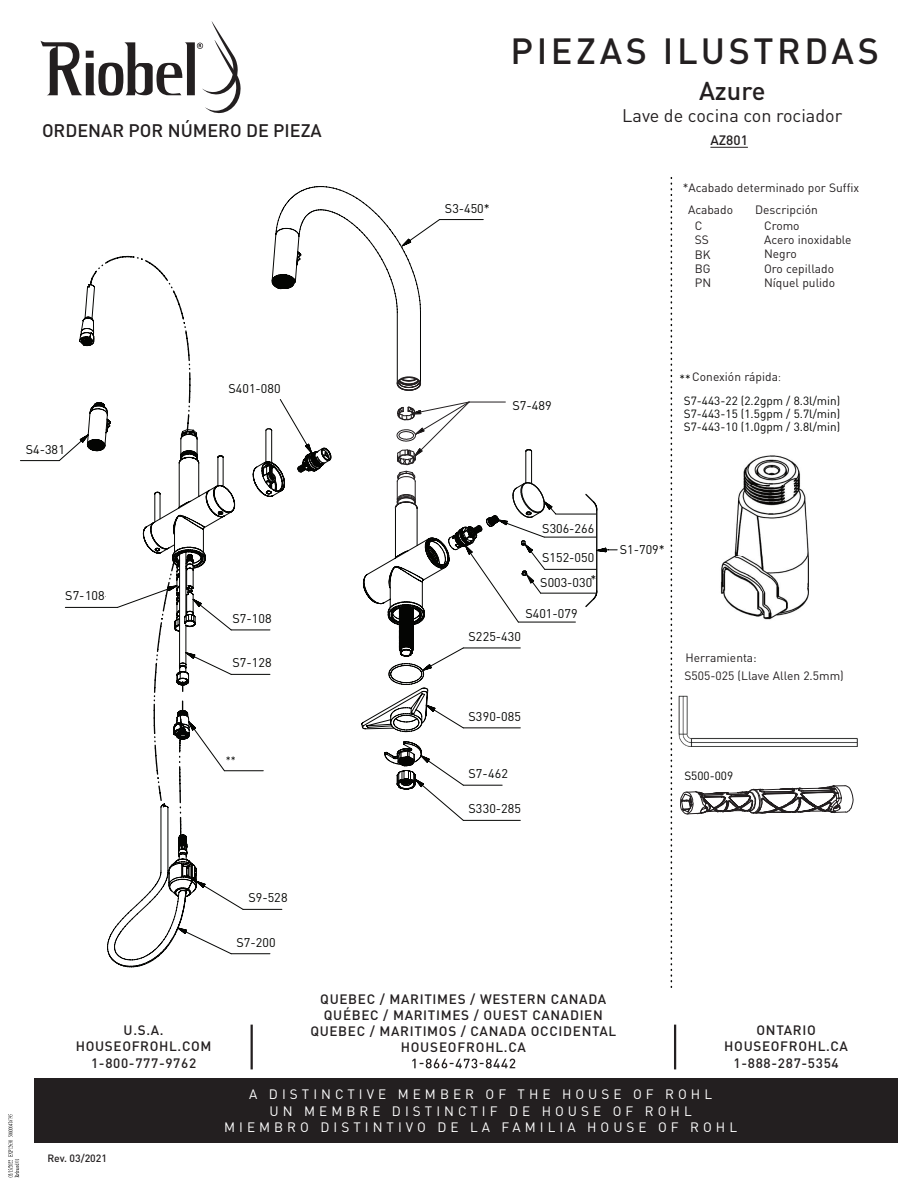
<style>
.page{position:relative;width:918px;height:1188px;background:#fff}
.page>*{position:absolute;margin:0;border:0;box-sizing:border-box;transform-origin:0 0}
.t1{font:500 36px "DIN Pro";letter-spacing:.1em;color:#231f20}
.t2{font:500 25.5px "DIN Pro";color:#231f20}
.t3{font:18px "DIN Pro";color:#231f20}
.t4{font:500 18px "DIN Pro";color:#231f20}
.t5{font:14.85px "DIN Pro";color:#040503}
.t6{font:500 13.5px/16.2px "DIN Pro";letter-spacing:.05em;color:#231f20;text-align:center}
.t7{font:13.5px/16.2px "DIN Pro";letter-spacing:.3em;color:#fff;text-align:center}
.t8{font:12.6px "DIN Pro";color:#040503}
.t9{font:12.45px "DIN Pro";color:#040503}
.t10{font:12px/14.4px "DIN Pro";color:#231f20}
.t11{font:11.85px/13.5px "DIN Pro";color:#040503}
.t12{font:500 10.5px "DIN Pro";color:#231f20}
.t13{font:10.5px "DIN Pro";color:#040503}
.s1{font-family:"Adobe Song Std";font-weight:300}
</style>
<div class="page">
<svg style="left:40px;top:21px;width:201px;height:93px"></svg>
<hr style="left:710px;top:147px;width:38px;height:1px;background:#231f20">
<svg style="left:79px;top:284px;width:10px;height:60px"></svg>
<svg style="left:89px;top:255px;width:102px;height:144px"></svg>
<hr style="left:531px;top:452px;width:1px;height:32px;background:#040503">
<hr style="left:526px;top:452px;width:1px;height:31px;background:#040503">
<svg style="left:526px;top:449px;width:6px;height:3px"></svg>
<svg style="left:20px;top:399px;width:311px;height:568px"></svg>
<img style="left:678px;top:695px;width:180px;height:51px">
<svg style="left:671px;top:178px;width:1px;height:810px"></svg>
<svg style="left:680px;top:785px;width:174px;height:30px"></svg>
<img style="left:720px;top:455px;width:89px;height:165px">
<div style="left:34px;top:1078px;width:864px;height:65px;background:#231f20"></div>
<svg style="left:412px;top:1059px;width:103px;height:9px"></svg>
<hr style="left:251px;top:1025px;width:2px;height:44px;background:#231f20">
<hr style="left:674px;top:1025px;width:2px;height:44px;background:#231f20">
<div style="left:106px;top:589px;width:14px;height:15px;background:#fff"></div>
<svg style="left:361px;top:471px;width:257px;height:350px"></svg>
<svg style="left:272px;top:186px;width:168px;height:205px"></svg>
<hr style="left:440px;top:219px;width:43px;height:1px;background:#040503">
<hr style="left:469px;top:402px;width:36px;height:1px;background:#231f20">
<svg style="left:397px;top:401px;width:73px;height:64px"></svg>
<svg style="left:8px;top:1114px;width:11px;height:63px"></svg>
<h3 class="t4" style="left:42px;top:118px;width:281px">ORDENAR POR NÚMERO DE PIEZA</h3>
<p class="t8" style="left:26px;top:441px;width:41px">S4-381</p>
<p class="t8" style="left:65px;top:587px;width:54px">S7-108-R</p>
<p class="t8" style="left:229px;top:380px;width:53px">S401-080</p>
<p class="t8" style="left:233px;top:610px;width:41px">S7-108</p>
<p class="t8" style="left:233px;top:654px;width:41px">S7-128</p>
<p class="t13" style="left:226px;top:753px;width:11px">**</p>
<p class="t8" style="left:249px;top:889px;width:41px">S9-528</p>
<p class="t8" style="left:237px;top:934px;width:41px">S7-200</p>
<h1 class="t1" style="left:511px;top:26px;width:370px">PIEZAS ILUSTRDAS</h1>
<p class="t8" style="left:445px;top:200px;width:46px">S3-450*</p>
<p class="t9" style="left:512px;top:397px;width:41px">S7-489</p>
<h2 class="t2" style="left:699px;top:74px;width:68px">Azure</h2>
<h3 class="t3" style="left:622px;top:103px;width:222px">Lave de cocina con rociador</h3>
<p class="t6" style="left:710px;top:132px;width:39px">AZ801</p>
<p class="t10" style="left:688px;top:176px;width:173px;line-height:21.8px;text-indent:-5px">*Acabado determinado por Suffix<br>Acabado</p>
<p class="t11" style="left:692px;top:201px;width:33px">Finish</p>
<p class="t11" style="left:751px;top:201px;width:62px">Description</p>
<p class="t11" style="left:692px;top:218px;width:17px">C<br>SS<br>BK<br>BG</p>
<p class="t11" style="left:692px;top:273px;width:18px">PN</p>
<p class="t10" style="left:764px;top:201px;width:55px;line-height:16px;text-indent:-9px">Descripción<br>Cromo</p>
<p class="t10" style="left:764px;top:232px;width:89px">Acero inoxidable<br>Negro<br>Oro cepillado<br>Níquel pulido</p>
<p class="t10" style="left:695px;top:218px;width:18px">C<br>SS<br>BK<br>BG<br>PN</p>
<p class="t11" style="left:760px;top:218px;width:80px">Chrome<br>Stainless Steal<br>Black<br>Brushed Gold</p>
<p class="t11" style="left:761px;top:273px;width:83px">Polished Nickel</p>
<p class="t10" style="left:692px;top:369px;width:90px">Conexión rápida<span class="s1">:</span></p>
<p class="t11" style="left:680px;top:372px;width:93px">**Quick connect :</p>
<p class="t11" style="left:684px;top:393px;width:158px;text-align:justify">S7-443-22 (2.2gpm / 8.3l/min)<br>S7-443-15 (1.5gpm / 5.7l/min)<br>S7-443-10 (1.0gpm / 3.8l/min)</p>
<p class="t8" style="left:542px;top:520px;width:53px">S306-266</p>
<p class="t8" style="left:542px;top:549px;width:53px">S152-050</p>
<p class="t8" style="left:540px;top:574px;width:58px">S003-030*</p>
<p class="t8" style="left:526px;top:605px;width:54px">S401-079</p>
<p class="t8" style="left:469px;top:628px;width:54px">S225-430</p>
<p class="t8" style="left:469px;top:708px;width:54px">S390-085</p>
<p class="t8" style="left:469px;top:765px;width:41px">S7-462</p>
<p class="t8" style="left:469px;top:800px;width:54px">S330-285</p>
<p class="t8" style="left:620px;top:541px;width:46px">S1-709*</p>
<p class="t5" style="left:680px;top:647px;width:46px">TOOL :</p>
<p class="t11" style="left:684px;top:670px;width:148px">S505-025 (Allen key 2.5mm)</p>
<p class="t10" style="left:685px;top:648px;width:161px;line-height:18px">Herramienta:<br>S505-025 (Llave Allen 2.5mm)</p>
<p class="t11" style="left:684px;top:768px;width:50px">S500-009</p>
<p class="t6" style="left:76px;top:1022px;width:137px">U.S.A.<br>HOUSEOFROHL.COM<br>1-800-777-9762</p>
<p class="t12" style="left:47px;top:1151px;width:61px">Rev. 03/2021</p>
<p class="t6" style="left:310px;top:990px;width:308px">QUEBEC / MARITIMES / WESTERN CANADA<br>QUÉBEC / MARITIMES / OUEST CANADIEN<br>QUEBEC / MARITIMOS / CANADA OCCIDENTAL<br>HOUSEOFROHL.CA</p>
<p class="t6" style="left:724px;top:1022px;width:125px">ONTARIO<br>HOUSEOFROHL.CA<br>1-888-287-5354</p>
<p class="t7" style="left:224px;top:1086px;width:515px">A DISTINCTIVE MEMBER OF THE HOUSE OF ROHL<br>UN MEMBRE DISTINCTIF DE HOUSE OF ROHL<br>MIEMBRO DISTINTIVO DE LA FAMILIA HOUSE OF ROHL</p>
</div>
